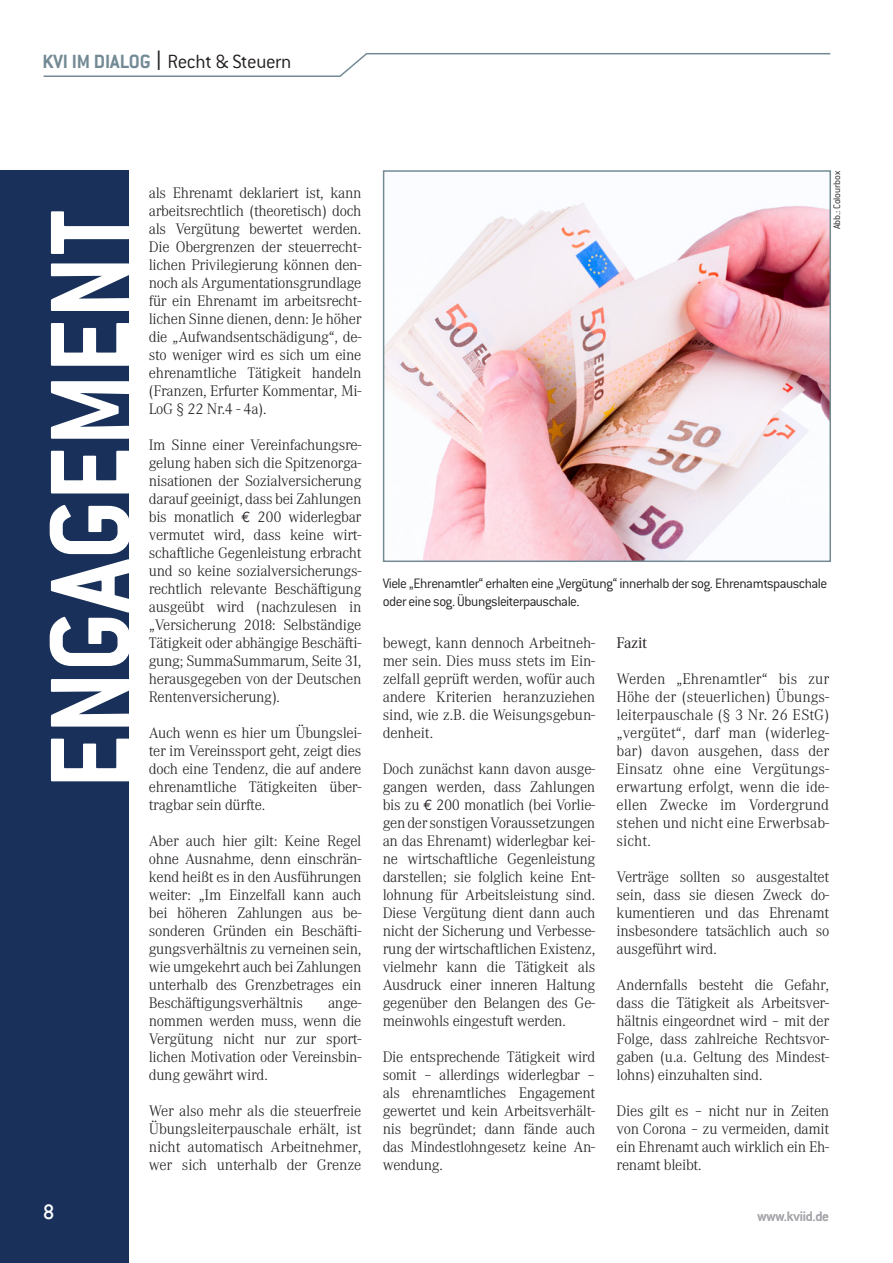
<style>
.page{position:relative;width:893px;height:1263px;background:#fff}
.page>*{position:absolute;margin:0;border:0;box-sizing:border-box;transform-origin:0 0}
.t1{font:700 124.5px "Conduit ITC";color:#fff;scale:.92 1}
.t2{font:300 21px "Conduit ITC";letter-spacing:-.015em;color:#231f20}
.t3{font:21px "Gill Sans";color:#fff}
.t4{font:300 15px/18px "Corporate ABQ";letter-spacing:-.02em;color:#231f20;text-align:justify}
.t5{font:300 15px/18px "Conduit ITC";letter-spacing:-.035em;color:#231f20}
.t6{font:500 15px "Conduit ITC";letter-spacing:-.01em;color:#a8a9ad}
.t7{font:15px "Corporate ABQ";letter-spacing:-.02em;color:#231f20}
.t8{font:300 10.5px "Conduit ITC";letter-spacing:-.015em;color:#231f20}
.s1{font-weight:700;color:#738a95}
.s2{font-family:"Gill Sans";font-weight:400}
.s3{font-family:"Euro Mono";font-weight:400}
</style>
<div class="page">
<div style="left:0;top:170px;width:129px;height:1093px;background:#18305a"></div>
<svg style="left:43px;top:53px;width:788px;height:24px"></svg>
<img style="left:386px;top:202px;width:442px;height:357px">
<div style="left:383px;top:170px;width:448px;height:392px;border:2px solid #738a95"></div>
<h2 class="t2" style="left:42px;top:50px;width:251px"><span class="s1">KVI IM DIALOG</span> <span class="s2">|</span> Recht &amp; Steuern</h2>
<h1 class="t1" style="left:18px;top:789px;width:631px;rotate:-90deg">ENGAGEMENT</h1>
<h1 class="t1" style="left:18px;top:636px;width:465px;rotate:-90deg">FINANZEN</h1>
<h2 class="t3" style="left:44px;top:1200px;width:12px">8</h2>
<p class="t4" style="left:149px;top:184px;width:214px">als Ehrenamt deklariert ist, kann arbeitsrechtlich (theoretisch) doch als Vergütung bewertet werden.<br>Die Obergrenzen der steuerrecht&shy;lichen Privilegierung können den&shy;noch als Argumentationsgrundlage für ein Ehrenamt im arbeitsrecht&shy;lichen Sinne dienen, denn: Je höher die „Aufwandsentschädigung“, de&shy;sto weniger wird es sich um eine ehrenamtliche Tätigkeit handeln (Franzen, Erfurter Kommentar, Mi-LoG § 22 Nr.4 - 4a).</p>
<p class="t4" style="left:149px;top:436px;width:214px">Im Sinne einer Vereinfachungsre&shy;gelung haben sich die Spitzenorga&shy;nisationen der Sozialversicherung darauf geeinigt, dass bei Zahlungen bis monatlich <span class="s3">€</span> 200 widerlegbar vermutet wird, dass keine wirt&shy;schaftliche Gegenleistung erbracht und so keine sozialversicherungs&shy;rechtlich relevante Beschäftigung ausgeübt wird (nachzulesen in „Versicherung 2018: Selbständige Tätigkeit oder abhängige Beschäfti&shy;gung; SummaSummarum, Seite 31, herausgegeben von der Deutschen Rentenversicherung).</p>
<p class="t4" style="left:149px;top:724px;width:214px">Auch wenn es hier um Übungslei&shy;ter im Vereinssport geht, zeigt dies doch eine Tendenz, die auf andere ehrenamtliche Tätigkeiten über&shy;tragbar sein dürfte.</p>
<p class="t4" style="left:149px;top:832px;width:214px">Aber auch hier gilt: Keine Regel ohne Ausnahme, denn einschrän&shy;kend heißt es in den Ausführungen weiter: „Im Einzelfall kann auch bei höheren Zahlungen aus be&shy;sonderen Gründen ein Beschäfti&shy;gungsverhältnis zu verneinen sein, wie umgekehrt auch bei Zahlungen unterhalb des Grenzbetrages ein Beschäftigungsverhältnis</p>
<p class="t4" style="left:149px;top:994px;width:214px;text-indent:179px">ange&shy;nommen werden muss, wenn die Vergütung nicht nur zur sport&shy;lichen Motivation oder Vereinsbin&shy;dung gewährt wird.</p>
<p class="t4" style="left:149px;top:1102px;width:214px">Wer also mehr als die steuerfreie Übungsleiterpauschale erhält, ist nicht automatisch Arbeitnehmer, wer sich unterhalb der Grenze</p>
<p class="t8" style="left:831px;top:229px;width:60px;rotate:-90deg">Abb.: Colourbox</p>
<p class="t5" style="left:383px;top:574px;width:446px">Viele „Ehrenamtler“ erhalten eine „Vergütung“ innerhalb der sog. Ehrenamtspauschale oder eine sog. Übungsleiterpauschale.</p>
<p class="t4" style="left:383px;top:634px;width:214px">bewegt, kann dennoch Arbeitneh&shy;mer sein. Dies muss stets im Ein&shy;zelfall geprüft werden, wofür auch andere Kriterien heranzuziehen sind, wie z.B. die Weisungsgebun&shy;denheit.</p>
<p class="t4" style="left:383px;top:760px;width:214px">Doch zunächst kann davon ausge&shy;gangen werden, dass Zahlungen bis zu <span class="s3">€</span> 200 monatlich (bei Vorlie&shy;gen der sonstigen Voraussetzungen an das Ehrenamt) widerlegbar kei&shy;ne wirtschaftliche Gegenleistung darstellen; sie folglich keine Ent&shy;lohnung für Arbeitsleistung sind.<br>Diese Vergütung dient dann auch nicht der Sicherung und Verbesse&shy;rung der wirtschaftlichen Existenz, vielmehr kann die Tätigkeit als Ausdruck einer inneren Haltung gegenüber den Belangen des Ge&shy;meinwohls eingestuft werden.</p>
<p class="t4" style="left:383px;top:1048px;width:214px">Die entsprechende Tätigkeit wird somit – allerdings widerlegbar – als ehrenamtliches Engagement gewertet und kein Arbeitsverhält&shy;nis begründet; dann fände auch das Mindestlohngesetz keine An&shy;wendung.</p>
<p class="t7" style="left:617px;top:634px;width:32px">Fazit</p>
<p class="t4" style="left:617px;top:670px;width:214px">Werden „Ehrenamtler“ bis zur Höhe der (steuerlichen) Übungs&shy;leiterpauschale (§ 3 Nr. 26 EStG) „vergütet“, darf man (widerleg&shy;bar) davon ausgehen, dass der Einsatz ohne eine Vergütungs&shy;erwartung erfolgt, wenn die ide&shy;ellen Zwecke im Vordergrund stehen und nicht eine Erwerbsab&shy;sicht.</p>
<p class="t4" style="left:617px;top:868px;width:214px">Verträge sollten so ausgestaltet sein, dass sie diesen Zweck do&shy;kumentieren und das Ehrenamt insbesondere tatsächlich auch so ausgeführt wird.</p>
<p class="t4" style="left:617px;top:976px;width:214px">Andernfalls besteht die Gefahr, dass die Tätigkeit als Arbeitsver&shy;hältnis eingeordnet wird – mit der Folge, dass zahlreiche Rechtsvor&shy;gaben (u.a. Geltung des Mindest&shy;lohns) einzuhalten sind.</p>
<p class="t4" style="left:617px;top:1102px;width:214px">Dies gilt es – nicht nur in Zeiten von Corona – zu vermeiden, damit ein Ehrenamt auch wirklich ein Eh&shy;renamt bleibt.</p>
<p class="t6" style="left:757px;top:1207px;width:73px">www.kviid.de</p>
</div>
